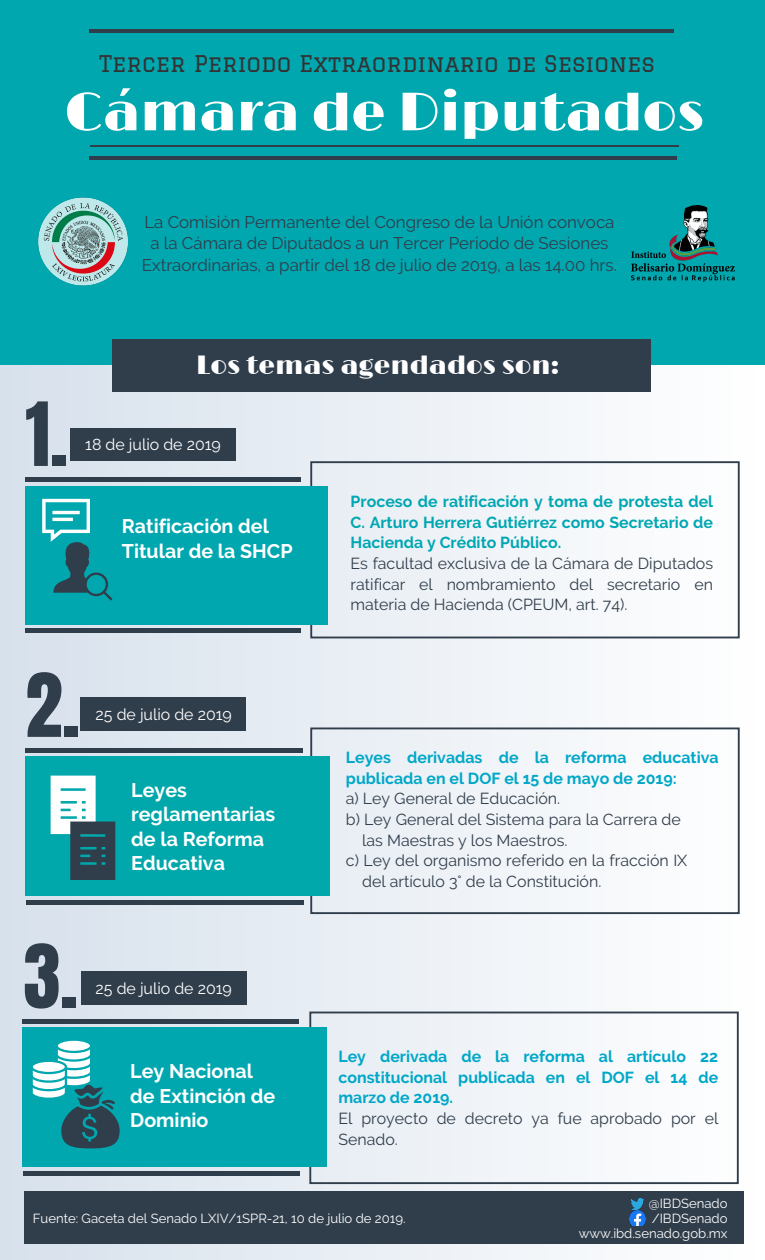
<style>
.page{position:relative;width:765px;height:1260px;background:#fff}
.page>*{position:absolute;margin:0;border:0;box-sizing:border-box;transform-origin:0 0}
.t1{font:75px "Anton";color:#303d4b}
.t2{font:54.38px "Limelight";color:#fff}
.t3{font:26.25px "Limelight";color:#fff}
.t4{font:22.5px "Graduate";color:#333}
.t5{font:700 19.75px/24.4px "Raleway";color:#fff}
.t6{font:16.88px/21.5px "Raleway";color:#303d4b;text-align:center}
.t7{font:16px/20.6px "Raleway";color:#303d4b;text-align:justify}
.t8{font:700 16px/20.6px "Raleway";color:#00a7c8}
.t9{font:700 16px/20.6px "Raleway";color:#00a7b3;text-align:justify}
.t10{font:16px "Raleway";color:#fff}
.t11{font:13.12px/15px "Raleway";color:#fff;text-align:right}
</style>
<div class="page">
<div style="left:0;top:0;width:765px;height:1260px;background:linear-gradient(to right,#d4e0eb,#fff)"></div>
<div style="left:310px;top:461px;width:430px;height:177px;border:2px solid #303d4b"></div>
<div style="left:0;top:0;width:765px;height:365px;background:#00a7af"></div>
<hr style="left:89px;top:29px;width:585px;height:4px;background:#303d4b">
<div style="left:113px;top:339px;width:538px;height:53px;background:#303d4b"></div>
<div style="left:25px;top:486px;width:303px;height:138px;background:#00a7af"></div>
<div style="left:25px;top:477px;width:276px;height:5px;background:#303d4b"></div>
<hr style="left:89px;top:156px;width:588px;height:4px;background:#303d4b">
<hr style="left:90px;top:145px;width:589px;height:2px;background:#303d4b">
<div style="left:25px;top:628px;width:276px;height:5px;background:#303d4b"></div>
<div style="left:310px;top:728px;width:430px;height:186px;border:2px solid #303d4b"></div>
<div style="left:25px;top:757px;width:305px;height:139px;background:#00a7ab"></div>
<div style="left:25px;top:748px;width:278px;height:5px;background:#303d4b"></div>
<div style="left:26px;top:900px;width:278px;height:5px;background:#303d4b"></div>
<div style="left:309px;top:1012px;width:430px;height:172px;border:2px solid #303d4b"></div>
<div style="left:23px;top:1027px;width:304px;height:140px;background:#00a7af"></div>
<div style="left:23px;top:1019px;width:276px;height:5px;background:#303d4b"></div>
<div style="left:23px;top:1171px;width:277px;height:5px;background:#303d4b"></div>
<svg style="left:51px;top:776px;width:64px;height:104px"></svg>
<svg style="left:42px;top:499px;width:70px;height:102px"></svg>
<div style="left:24px;top:1192px;width:719px;height:52px;background:#303d4b"></div>
<svg style="left:33px;top:1041px;width:87px;height:107px"></svg>
<div style="left:70px;top:428px;width:166px;height:33px;background:#303d4b"></div>
<div style="left:80px;top:697px;width:166px;height:34px;background:#303d4b"></div>
<div style="left:81px;top:971px;width:166px;height:34px;background:#303d4b"></div>
<img style="left:38px;top:197px;width:90px;height:89px">
<img style="left:632px;top:205px;width:102px;height:76px">
<img style="left:629px;top:1198px;width:17px;height:27px">
<h3 class="t4" style="left:99px;top:51px;width:557px">Tercer Periodo Extraordinario de Sesiones</h3>
<h2 class="t2" style="left:65px;top:81px;width:641px">Cámara de Diputados</h2>
<p class="t6" style="left:142px;top:211px;width:476px">La Comisión Permanente del Congreso de la Unión convoca a la Cámara de Diputados a un Tercer Periodo de Sesiones<br>Extraordinarias, a partir del 18 de julio de 2019, a las 14.00 hrs.</p>
<h1 class="t1" style="left:25px;top:396px;width:43px">1.</h1>
<h3 class="t3" style="left:196px;top:350px;width:365px">Los temas agendados son:</h3>
<p class="t10" style="left:85px;top:435px;width:137px">18 de julio de 2019</p>
<p class="t5" style="left:122px;top:514px;width:172px">Ratificación del<br>Titular de la SHCP</p>
<p class="t9" style="left:351px;top:491px;width:364px">Proceso de ratificación y toma de protesta del C. Arturo Herrera Gutiérrez como Secretario de Hacienda y Crédito Público.</p>
<p class="t7" style="left:351px;top:553px;width:364px">Es facultad exclusiva de la Cámara de Diputados ratificar el nombramiento del secretario en materia de Hacienda (CPEUM, art. 74).</p>
<h1 class="t1" style="left:25px;top:667px;width:56px">2.</h1>
<p class="t10" style="left:96px;top:705px;width:138px">25 de julio de 2019</p>
<p class="t5" style="left:131px;top:778px;width:146px">Leyes reglamentarias de la Reforma<br>Educativa</p>
<h1 class="t1" style="left:23px;top:938px;width:56px">3.</h1>
<p class="t10" style="left:96px;top:979px;width:138px">25 de julio de 2019</p>
<p class="t5" style="left:130px;top:1059px;width:147px">Ley Nacional de Extinción de<br>Dominio</p>
<p class="t8" style="left:346px;top:747px;width:374px">Leyes derivadas de la reforma educativa publicada en el DOF el 15 de mayo de 2019:</p>
<p class="t7" style="left:346px;top:788px;width:216px">a) Ley General de Educación.</p>
<p class="t7" style="left:346px;top:809px;width:336px">b) Ley General del Sistema para la Carrera de</p>
<p class="t7" style="left:362px;top:830px;width:207px">las Maestras y los Maestros.</p>
<p class="t7" style="left:346px;top:850px;width:343px">c) Ley del organismo referido en la fracción IX</p>
<p class="t7" style="left:362px;top:871px;width:241px">del artículo 3° de la Constitución.</p>
<p class="t8" style="left:338px;top:1046px;width:381px;text-align:justify">Ley derivada de la reforma al artículo 22 constitucional publicada en el DOF el 14 de marzo de 2019.</p>
<p class="t7" style="left:338px;top:1108px;width:382px">El proyecto de decreto ya fue aprobado por el<br>Senado.</p>
<p class="t11" style="left:33px;top:1210px;width:374px">Fuente: Gaceta del Senado LXIV/1SPR-21, 10 de julio de 2019.</p>
<p class="t11" style="left:579px;top:1195px;width:150px">@IBDSenado /IBDSenado www.ibd.senado.gob.mx</p>
</div>
